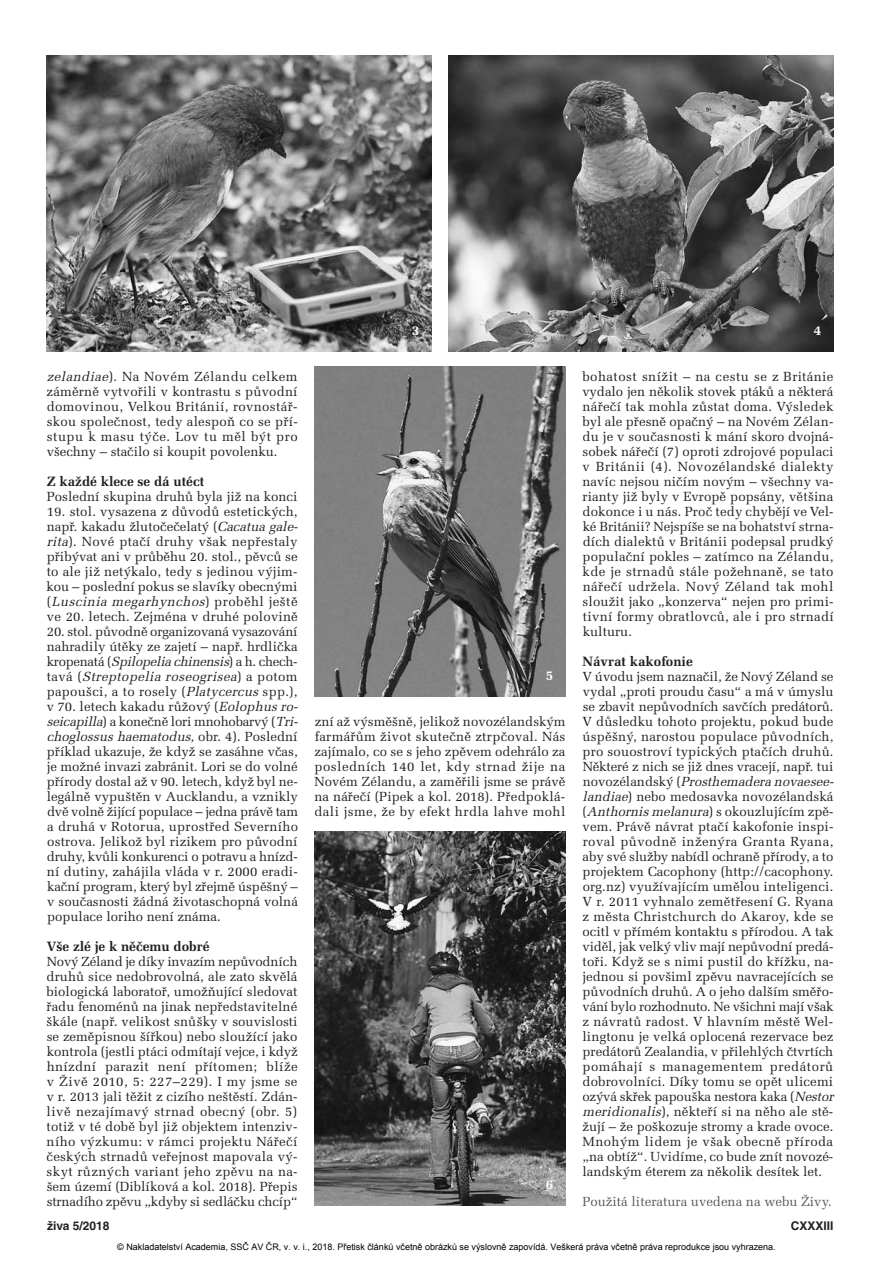
<style>
.page{position:relative;width:893px;height:1263px;background:#fff}
.page>*{position:absolute;margin:0;border:0;box-sizing:border-box;transform-origin:0 0}
.t1{font:700 13.5px "Melior CE";color:#231f20}
.t2{font:700 13.5px "Melior CE";color:#fff}
.t3{font:13.2px/15px "Melior CE";color:#231f20;text-align:justify}
.t4{font:13.2px "Melior CE";color:#57585a}
.t5{font:700 12px "Helvetica CE";color:#231f20}
.t6{font:9px "Arial";color:#000}
.s1{font-style:italic}
</style>
<div class="page">
<img style="left:315px;top:831px;width:251px;height:374px">
<img style="left:449px;top:55px;width:384px;height:296px">
<img style="left:47px;top:55px;width:385px;height:296px">
<img style="left:315px;top:366px;width:251px;height:330px">
<p class="t3" style="left:47px;top:371px;width:253px"><span class="s1">zelandiae</span>). Na Novém Zélandu celkem záměrně vytvořili v kontrastu s původní domovinou, Velkou Británií, rovnostář&shy;skou společnost, tedy alespoň co se pří&shy;stupu k masu týče. Lov tu měl být pro všechny – stačilo si koupit povolenku.</p>
<p class="t1" style="left:47px;top:477px;width:159px">Z každé klece se dá utéct</p>
<p class="t3" style="left:47px;top:491px;width:252px">Poslední skupina druhů byla již na konci</p>
<p class="t3" style="left:47px;top:506px;width:255px;text-align:left">19. stol. vysazena z důvodů estetických, např. kakadu žlutočečelatý (<span class="s1">Cacatuagale&shy;rita</span>). Nové ptačí druhy však nepřestaly přibývat ani v průběhu 20. stol., pěvců se to ale již netýkalo, tedy s jedinou výjim&shy;kou – poslední pokus se slavíky obecnými ( <span class="s1">Luscinia megarhynchos</span>) p r o b ě h l j e š t ě ve 20. letech. Zejména v druhé polovině</p>
<p class="t3" style="left:47px;top:626px;width:255px;text-align:left">20. stol. původně organizovaná vysazování nahradily útěky ze zajetí – např. hrdlička kr o p e n a t á ( <span class="s1">Spilopelia chinensis</span>) a h . c h e c h - t a v á ( <span class="s1">Streptopelia roseogrisea</span>) a p o t o m papoušci, a to rosely (<span class="s1">Platycercus</span>spp.), v 70. letech kakadu růžový (<span class="s1">Eolophusro - seicapilla</span>) a konečně lori mnohobarvý (<span class="s1">Tri&shy;choglossus haematodus,</span> o b r. 4 ) . P o s l e d n í příklad ukazuje, že když se zasáhne včas, je možné invazi zabránit. Lori se do volné přírody dostal až v 90. letech, když byl ne - legálně vypuštěn v Aucklandu, a vznikly dvě volně žijící populace – jedna právě tam a druhá v Rotorua, uprostřed Severního ostrova. Jelikož byl rizikem pro původní druhy, kvůli konkurenci o potravu a hnízd&shy;ní dutiny, zahájila vláda v r. 2000 eradi&shy;kační program, který byl zřejmě úspěšný – v současnosti žádná životaschopná volná populace loriho není známa.</p>
<p class="t1" style="left:47px;top:942px;width:164px">Vše zlé je k něčemu dobré</p>
<p class="t3" style="left:46px;top:956px;width:253px">Nový Zéland je díky invazím nepůvodních druhů sice nedobrovolná, ale zato skvělá biologická laboratoř, umožňující sledovat řadu fenoménů na jinak nepředstavitelné škále (např. velikost snůšky v souvislosti se zeměpisnou šířkou) nebo sloužící jako kontrola (jestli ptáci odmítají vejce, i když hnízdní parazit není přítomen; blíže v Živě 2010, 5: 227–229). I my jsme se v r. 2013 jali těžit z cizího neštěstí. Zdán&shy;livě nezajímavý strnad obecný (obr. 5) totiž v té době byl již objektem intenziv&shy;ního výzkumu: v rámci projektu Nářečí českých strnadů veřejnost mapovala vý - skyt různých variant jeho zpěvu na na - šem území (Diblíková a kol. 2018). Přepis strnadího zpěvu „kdyby si sedláčku chcíp“</p>
<p class="t2" style="left:412px;top:326px;width:9px">3</p>
<p class="t2" style="left:814px;top:326px;width:9px">4</p>
<p class="t2" style="left:546px;top:670px;width:9px">5</p>
<p class="t3" style="left:314px;top:716px;width:253px">zní až výsměšně, jelikož novozélandským farmářům život skutečně ztrpčoval. Nás zajímalo, co se s jeho zpěvem odehrálo za posledních 140 let, kdy strnad žije na Novém Zélandu, a zaměřili jsme se právě na nářečí (Pipek a kol. 2018). Předpoklá&shy;dali jsme, že by efekt hrdla lahve mohl</p>
<p class="t2" style="left:546px;top:1180px;width:9px">6</p>
<p class="t3" style="left:582px;top:371px;width:253px">bohatost snížit – na cestu se z Británie vydalo jen několik stovek ptáků a některá nářečí tak mohla zůstat doma. Výsledek byl ale přesně opačný – na No vém Zélan&shy;du je v současnosti k mání skoro dvojná&shy;sobek nářečí (7) oproti zdrojové populaci v Británii (4). Novozélandské dialekty navíc nejsou ničím novým – všechny va - rianty již byly v Evropě popsány, většina dokonce i u nás. Proč tedy chybějí ve Vel&shy;ké Británii? Nejspíše se na bohatství strna - dích dialektů v Británii podepsal prudký populační pokles – zatímco na Zélandu, kde je strnadů stále požehnaně, se tato nářečí udržela. Nový Zéland tak mohl sloužit jako „konzerva“ nejen pro primi&shy;tivní formy obratlovců, ale i pro strnadí kulturu.</p>
<p class="t1" style="left:583px;top:657px;width:112px">Návrat kakofonie</p>
<p class="t3" style="left:582px;top:671px;width:255px;text-align:left">V úvodu jsem naznačil, že Nový Zéland se vydal „proti proudu času“ a má v úmyslu se zbavit nepůvodních savčích predátorů.<br>V důsledku tohoto projektu, pokud bude úspěšný, narostou populace původních, pro souostroví typických ptačích druhů.<br>Některé z nich se již dnes vracejí, např. tui n o v o z é l a n d s ký ( <span class="s1">Prosthemadera novaesee&shy;landiae</span>) nebo medosavka novozélandská (<span class="s1">Anthornismelanura</span>) s okouzlujícím zpě&shy;vem. Právě návrat ptačí kakofonie inspi&shy;roval původně inženýra Granta Ryana, aby své služby nabídl ochraně přírody, a to projektem Cacophony (http://cacophony. org.nz) využívajícím umělou inteligenci.<br>V r. 2011 vyhnalo zemětřesení G. Ryana z města Christchurch do Akaroy, kde se ocitl v přímém kontaktu s přírodou. A tak viděl, jak velký vliv mají nepůvodní predá - toři. Když se s nimi pustil do křížku, na - jednou si povšiml zpěvu navracejících se původních druhů. A o jeho dalším směřo - vání bylo rozhodnuto. Ne všichni mají však z návratů radost. V hlavním městě Wel&shy;lingtonu je velká oplocená rezervace bez predátorů Zealandia, v přilehlých čtvrtích pomáhají s managementem predátorů dobrovolníci. Díky tomu se opět ulicemi ozývá skřek papouška nestora kaka (<span class="s1">Nestor meridionalis</span>), někteří si na něho ale stě&shy;žují – že poškozuje stromy a krade ovoce.<br>Mnohým lidem je však obecně příroda „na obtíž“. Uvidíme, co bude znít novozé - landským éterem za několik desítek let.</p>
<p class="t4" style="left:582px;top:1197px;width:251px">Použitá literatura uvedena na webu Živy.</p>
<p class="t5" style="left:47px;top:1221px;width:64px">živa 5/2018</p>
<p class="t5" style="left:791px;top:1221px;width:44px">CXXXIII</p>
<p class="t6" style="left:117px;top:1241px;width:660px">© Nakladatelství Academia, SSČ AV ČR, v. v. i., 2018. Přetisk článků včetně obrázků se výslovně zapovídá. Veškerá práva včetně práva reprodukce jsou vyhrazena.</p>
</div>
